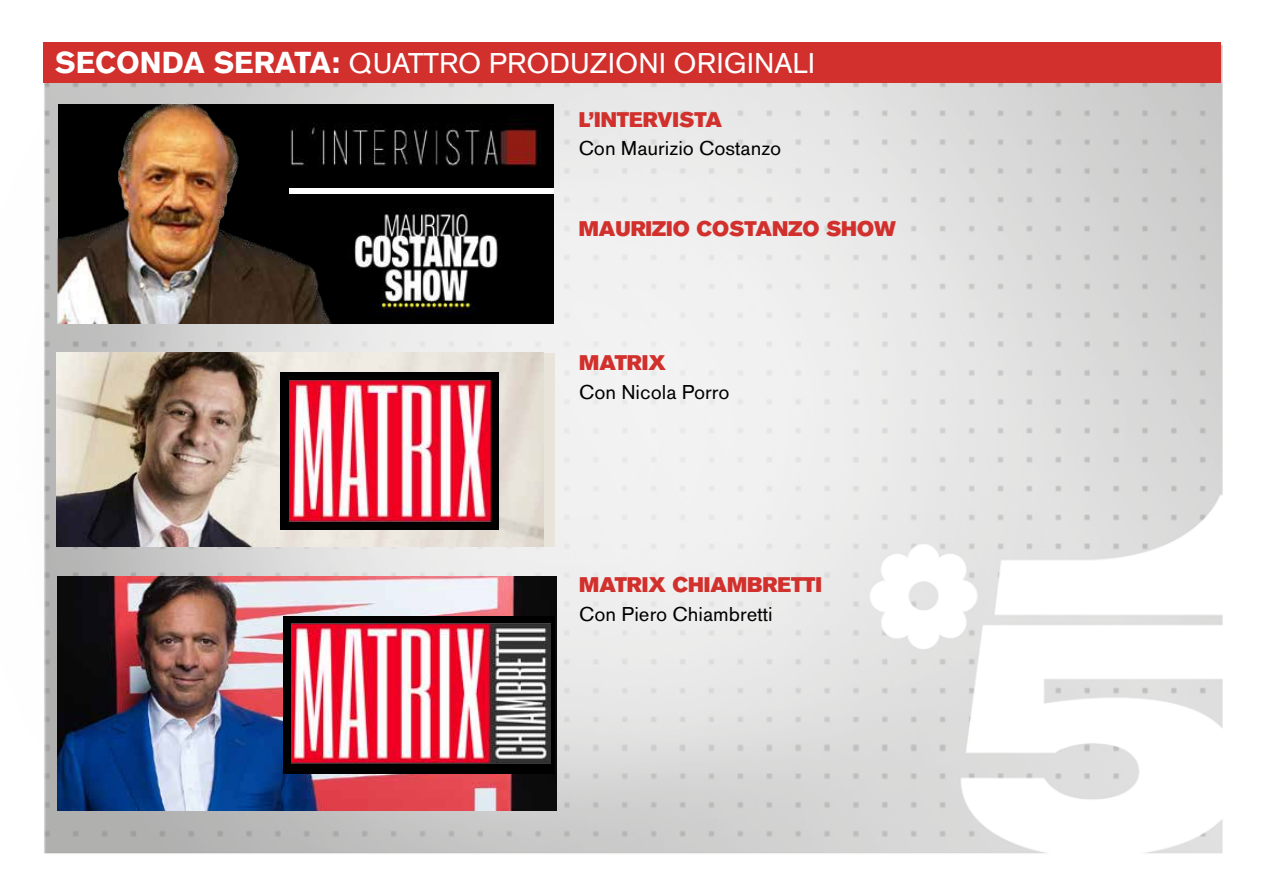
<style>
.page{position:relative;width:1263px;height:893px;background:#fff}
.page>*{position:absolute;margin:0;border:0;box-sizing:border-box;transform-origin:0 0}
.t1{font:30px "Akzidenz";color:#fff}
.t2{font:21px "Akzidenz Grotesk BQ Super";color:#d1302c}
.t3{font:21px "Akzidenz";color:#000}
.s1{font-family:"Akzidenz Grotesk BQ";font-weight:700}
</style>
<div class="page">
<img style="left:44px;top:45px;width:1179px;height:809px">
<div style="left:43px;top:42px;width:1178px;height:41px;background:#d1302c"></div>
<div style="left:58px;top:104px;width:496px;height:219px;background:#000"></div>
<img style="left:55px;top:103px;width:298px;height:220px">
<img style="left:338px;top:200px;width:160px;height:115px">
<img style="left:283px;top:115px;width:258px;height:57px">
<div style="left:57px;top:353px;width:498px;height:193px;background:#e8e4d9"></div>
<img style="left:57px;top:353px;width:486px;height:193px">
<div style="left:281px;top:373px;width:218px;height:157px;background:#000"></div>
<img style="left:289px;top:380px;width:203px;height:142px">
<img style="left:58px;top:576px;width:498px;height:235px">
<div style="left:283px;top:616px;width:271px;height:157px;background:#000"></div>
<img style="left:291px;top:623px;width:259px;height:141px">
<div style="left:289px;top:188px;width:265px;height:5px;background:#fff"></div>
<h1 class="t1" style="left:55px;top:43px;width:761px"><span class="s1">SECONDA SERATA:</span> QUATTRO PRODUZIONI ORIGINALI</h1>
<p class="t2" style="left:579px;top:107px;width:145px">L’INTERVISTA</p>
<p class="t3" style="left:579px;top:134px;width:204px">Con Maurizio Costanzo</p>
<p class="t2" style="left:579px;top:217px;width:319px">MAURIZIO COSTANZO SHOW</p>
<p class="t2" style="left:579px;top:351px;width:88px">MATRIX</p>
<p class="t3" style="left:579px;top:378px;width:152px">Con Nicola Porro</p>
<p class="t2" style="left:579px;top:573px;width:244px">MATRIX CHIAMBRETTI</p>
<p class="t3" style="left:579px;top:600px;width:195px">Con Piero Chiambretti</p>
</div>
